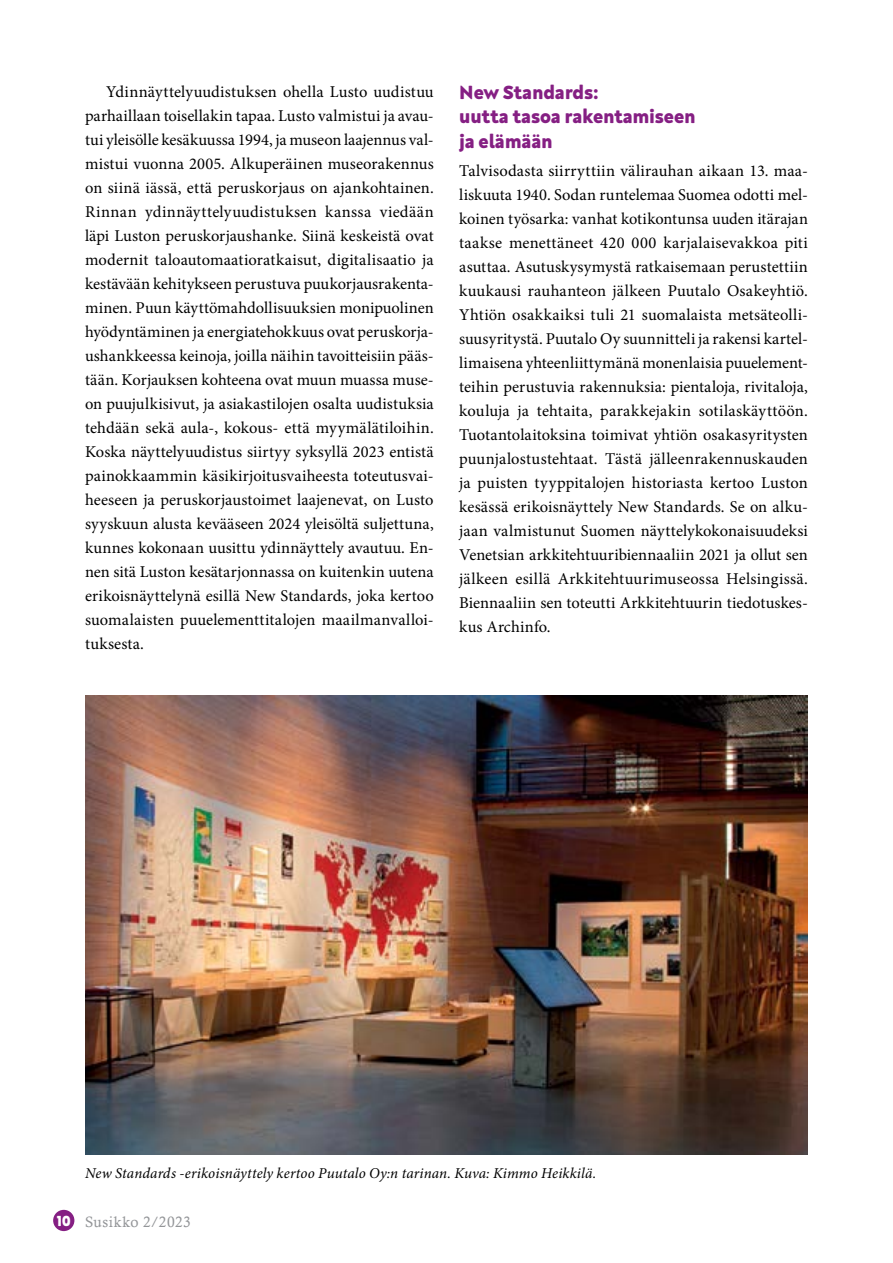
<style>
.page{position:relative;width:893px;height:1263px;background:#fff}
.page>*{position:absolute;margin:0;border:0;box-sizing:border-box;transform-origin:0 0}
.t1{font:800 19.5px/24px "Neufreit";letter-spacing:-.005em;color:#851f83}
.t2{font:16.5px/24px "Minion Pro";letter-spacing:.005em;color:#000;text-align:justify}
.t3{font:italic 15px "Minion Pro";letter-spacing:.005em;color:#000}
.t4{font:15px "Calisto";letter-spacing:.03em;color:#939598}
.s1{font-family:"Neufreit";font-weight:800;color:#fff}
</style>
<div class="page">
<div style="left:53px;top:1210px;width:21px;height:21px;background:#851f83;border-radius:50%"></div>
<img style="left:85px;top:695px;width:723px;height:459px">
<p class="t2" style="left:85px;top:80px;width:350px;text-indent:21px">Ydinnäyttelyuudistuksen ohella Lusto uudistuu parhaillaan toisellakin tapaa. Lusto valmistui ja avau&shy;tui yleisölle kesäkuussa 1994, ja museon laajennus val&shy;mistui vuonna 2005. Alkuperäinen museorakennus on siinä iässä, että peruskorjaus on ajankohtainen.<br>Rinnan ydinnäyttelyuudistuksen kanssa viedään läpi Luston peruskorjaushanke. Siinä keskeistä ovat modernit taloautomaatioratkaisut, digitalisaatio ja kestävään kehitykseen perustuva puukorjausrakenta&shy;minen. Puun käyttömahdollisuuksien monipuolinen hyödyntäminen ja energiatehokkuus ovat peruskorja&shy;ushankkeessa keinoja, joilla näihin tavoitteisiin pääs&shy;tään. Korjauksen kohteena ovat muun muassa muse&shy;on puujulkisivut, ja asiakastilojen osalta uudistuksia tehdään sekä aula-, kokous- että myymälätiloihin.<br>Koska näyttelyuudistus siirtyy syksyllä 2023 entistä painokkaammin käsikirjoitusvaiheesta toteutusvai&shy;heeseen ja peruskorjaustoimet laajenevat, on Lusto syyskuun alusta kevääseen 2024 yleisöltä suljettuna, kunnes kokonaan uusittu ydinnäyttely avautuu. En&shy;nen sitä Luston kesätarjonnassa on kuitenkin uutena erikoisnäyttelynä esillä New Standards, joka kertoo suomalaisten puuelementtitalojen maailmanvalloi&shy;tuksesta.</p>
<p class="t1" style="left:459px;top:80px;width:238px">New Standards:<br>uutta tasoa rakentamiseen ja elämään</p>
<p class="t2" style="left:459px;top:159px;width:350px">Talvisodasta siirryttiin välirauhan aikaan 13. maa&shy;liskuuta 1940. Sodan runtelemaa Suomea odotti mel&shy;koinen työsarka: vanhat kotikontunsa uuden itärajan taakse menettäneet 420 000 karjalaisevakkoa piti asuttaa. Asutuskysymystä ratkaisemaan perustettiin kuukausi rauhanteon jälkeen Puutalo Osakeyhtiö.<br>Yhtiön osakkaiksi tuli 21 suomalaista metsäteolli&shy;suusyritystä. Puutalo Oy suunnitteli ja rakensi kartel&shy;limaisena yhteenliittymänä monenlaisia puuelement&shy;teihin perustuvia rakennuksia: pientaloja, rivitaloja, kouluja ja tehtaita, parakkejakin sotilaskäyttöön.<br>Tuotantolaitoksina toimivat yhtiön osakasyritysten puunjalostustehtaat. Tästä jälleenrakennuskauden ja puisten tyyppitalojen historiasta kertoo Luston kesässä erikoisnäyttely New Standards. Se on alku&shy;jaan valmistunut Suomen näyttelykokonaisuudeksi Venetsian arkkitehtuuribiennaaliin 2021 ja ollut sen jälkeen esillä Arkkitehtuurimuseossa Helsingissä.<br>Biennaaliin sen toteutti Arkkitehtuurin tiedotuskes&shy;kus Archinfo.</p>
<p class="t3" style="left:85px;top:1163px;width:513px">New Standards -erikoisnäyttely kertoo Puutalo Oy:n tarinan. Kuva: Kimmo Heikkilä.</p>
<p class="t4" style="left:57px;top:1213px;width:135px"><span class="s1">10</span> Susikko 2/2023</p>
</div>
